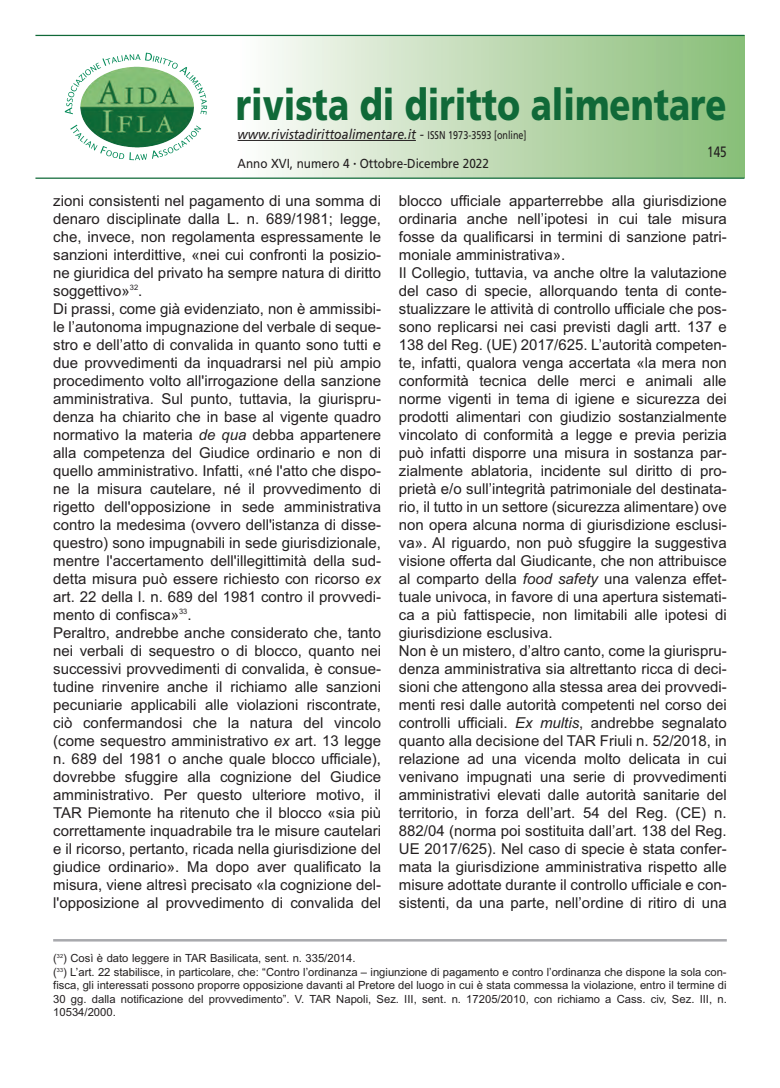
<style>
.page{position:relative;width:780px;height:1088px;background:#fff}
.page>*{position:absolute;margin:0;border:0;box-sizing:border-box;transform-origin:0 0}
.t1{font:900 43.75px "Frutiger";color:#106938;scale:.79 1}
.t2{font:15px/18px "Arial";color:#231f20}
.t3{font:15px "Frutiger";color:#231f20;scale:.78 1}
.t4{font:italic 13.75px "Frutiger";color:#231f20;scale:.9 1}
.t5{font:13px "Frutiger";color:#231f20;scale:.9 1}
.t6{font:11.25px/13.5px "Arial";color:#231f20}
.s1{font-style:normal;font-size:11.25px}
.s2{font-style:italic}
</style>
<div class="page">
<div style="left:237px;top:35px;width:507px;height:142px;background:linear-gradient(to right,#fdfcfa,#87bc76)"></div>
<hr style="left:35px;top:35px;width:709px;height:1px;background:#106938">
<hr style="left:35px;top:178px;width:709px;height:1px;background:#106938">
<hr style="left:237px;top:140px;width:179px;height:1px;background:#231f20">
<hr style="left:53px;top:939px;width:673px;height:2px;background:#a8a9ad">
<svg style="left:70px;top:125px;width:131px;height:35px"></svg>
<svg style="left:65px;top:53px;width:142px;height:62px"></svg>
<h1 class="t1" style="left:236px;top:87px;width:623px">rivista di diritto alimentare</h1>
<p class="t4" style="left:237px;top:129px;width:322px">www.rivistadirittoalimentare.it - <span class="s1">ISSN 1973-3593 [online]</span></p>
<p class="t5" style="left:237px;top:158px;width:281px">Anno XVI, numero 4 <sup>•</sup> Ottobre-Dicembre 2022</p>
<p class="t3" style="left:707px;top:145px;width:27px">145</p>
<p class="t2" style="left:53px;top:192px;width:329px">zioni consistenti nel pagamento di una somma di denaro disciplinate dalla L. n. 689/1981; legge, che, invece, non regolamenta espressamente le sanzioni interdittive, «nei cui confronti la posizio&shy;ne giuridica del privato ha sempre natura di diritto soggettivo»<sup>32</sup>.<br>Di prassi, come già evidenziato, non è ammissibi&shy;le l’autonoma impugnazione del verbale di seque&shy;stro e dell’atto di convalida in quanto sono tutti e due provvedimenti da inquadrarsi nel più ampio procedimento volto all'irrogazione della sanzione amministrativa. Sul punto, tuttavia, la giurispru&shy;denza ha chiarito che in base al vigente quadro normativo la materia <span class="s2">de qua</span> debba appartenere alla competenza del Giudice ordinario e non di quello amministrativo. Infatti, «né l'atto che dispo&shy;ne la misura cautelare, né il provvedimento di rigetto dell'opposizione in sede amministrativa contro la medesima (ovvero dell'istanza di disse&shy;questro) sono impugnabili in sede giurisdizionale, mentre l'accertamento dell'illegittimità della sud&shy;detta misura può essere richiesto con ricorso <span class="s2">ex </span>art. 22 della l. n. 689 del 1981 contro il provvedi&shy;mento di confisca»<sup>33</sup>.<br>Peraltro, andrebbe anche considerato che, tanto nei verbali di sequestro o di blocco, quanto nei successivi provvedimenti di convalida, è consue&shy;tudine rinvenire anche il richiamo alle sanzioni pecuniarie applicabili alle violazioni riscontrate, ciò confermandosi che la natura del vincolo (come sequestro amministrativo <span class="s2">ex</span> art. 13 legge n. 689 del 1981 o anche quale blocco ufficiale), dovrebbe sfuggire alla cognizione del Giudice amministrativo. Per questo ulteriore motivo, il tAR Piemonte ha ritenuto che il blocco «sia più correttamente inquadrabile tra le misure cautelari e il ricorso, pertanto, ricada nella giurisdizione del giudice ordinario». ma dopo aver qualificato la misura, viene altresì precisato «la cognizione del&shy;l'opposizione al provvedimento di convalida del</p>
<p class="t2" style="left:399px;top:192px;width:329px">blocco ufficiale apparterrebbe alla giurisdizione ordinaria anche nell’ipotesi in cui tale misura fosse da qualificarsi in termini di sanzione patri&shy;moniale amministrativa».<br>Il Collegio, tuttavia, va anche oltre la valutazione del caso di specie, allorquando tenta di conte&shy;stualizzare le attività di controllo ufficiale che pos&shy;sono replicarsi nei casi previsti dagli artt. 137 e 138 del Reg. (UE) 2017/625. L’autorità competen&shy;te, infatti, qualora venga accertata «la mera non conformità tecnica delle merci e animali alle norme vigenti in tema di igiene e sicurezza dei prodotti alimentari con giudizio sostanzialmente vincolato di conformità a legge e previa perizia può infatti disporre una misura in sostanza par&shy;zialmente ablatoria, incidente sul diritto di pro&shy;prietà e/o sull’integrità patrimoniale del destinata&shy;rio, il tutto in un settore (sicurezza alimentare) ove non opera alcuna norma di giurisdizione esclusi&shy;va». Al riguardo, non può sfuggire la suggestiva visione offerta dal Giudicante, che non attribuisce al comparto della <span class="s2">food safety</span> una valenza effet&shy;tuale univoca, in favore di una apertura sistemati&shy;ca a più fattispecie, non limitabili alle ipotesi di giurisdizione esclusiva.<br>Non è un mistero, d’altro canto, come la giurispru&shy;denza amministrativa sia altrettanto ricca di deci&shy;sioni che attengono alla stessa area dei provvedi&shy;menti resi dalle autorità competenti nel corso dei controlli ufficiali. <span class="s2">Ex multis</span>, andrebbe segnalato quanto alla decisione del tAR Friuli n. 52/2018, in relazione ad una vicenda molto delicata in cui venivano impugnati una serie di provvedimenti amministrativi elevati dalle autorità sanitarie del territorio, in forza dell’art. 54 del Reg. (CE) n.<br>882/04 (norma poi sostituita dall’art. 138 del Reg.<br>UE 2017/625). Nel caso di specie è stata confer&shy;mata la giurisdizione amministrativa rispetto alle misure adottate durante il controllo ufficiale e con&shy;sistenti, da una parte, nell’ordine di ritiro di una</p>
<p class="t6" style="left:53px;top:951px;width:675px">(<sup>32</sup>) Così è dato leggere in tAR basilicata, sent. n. 335/2014.<br>(<sup>33</sup>) L’art. 22 stabilisce, in particolare, che: “Contro l’ordinanza – ingiunzione di pagamento e contro l’ordinanza che dispone la sola con&shy;fisca, gli interessati possono proporre opposizione davanti al Pretore del luogo in cui è stata commessa la violazione, entro il termine di 30 gg. dalla notificazione del provvedimento”. v. tAR Napoli, Sez. III, sent. n. 17205/2010, con richiamo a Cass. civ, Sez. III, n.<br>10534/2000.</p>
</div>
